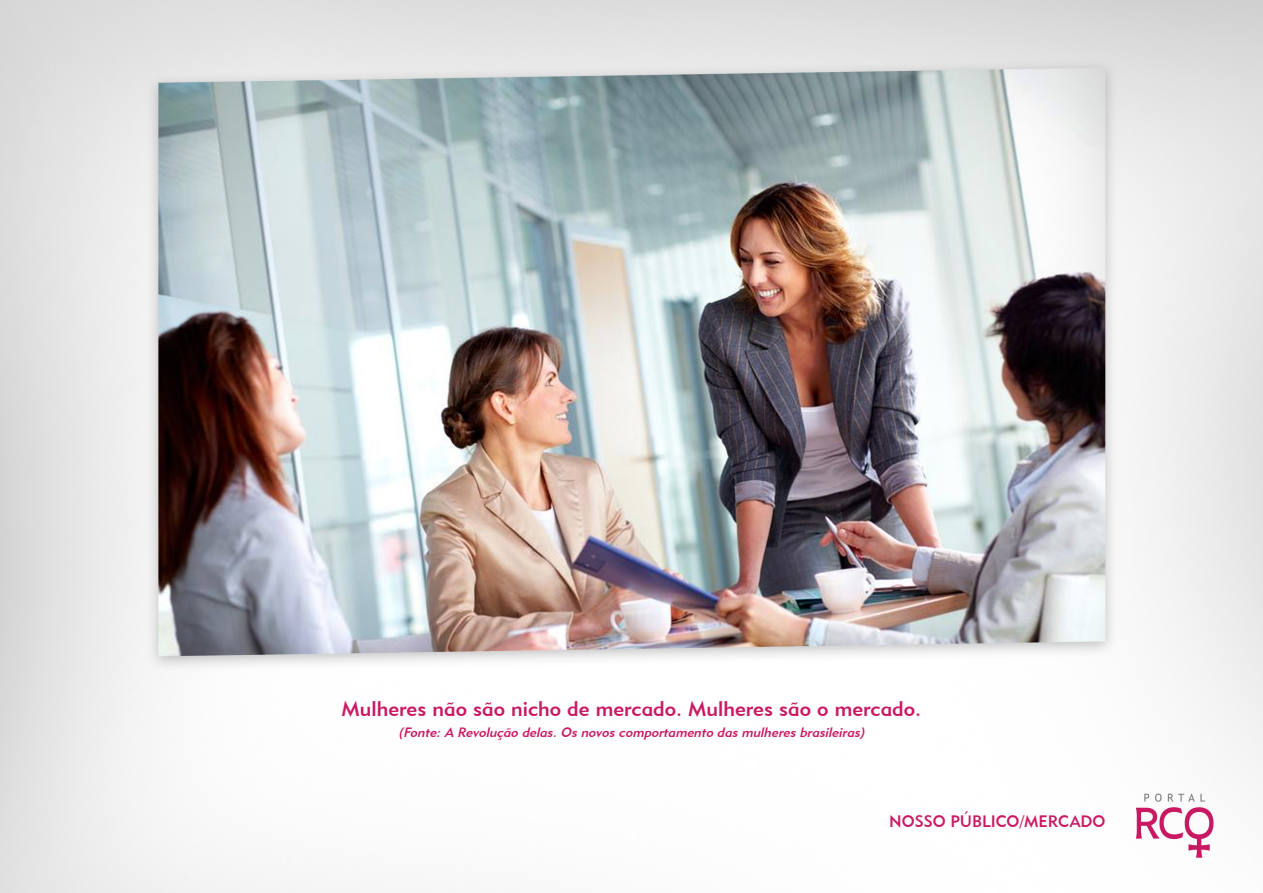
<style>
.page{position:relative;width:1263px;height:893px;background:#fff}
.page>*{position:absolute;margin:0;border:0;box-sizing:border-box;transform-origin:0 0}
.t1{font:21px "Geometric 415 BT Medium A";color:#c91963}
.t2{font:16.5px "Geometric 415 BT Medium A";color:#c91963}
.t3{font:italic 13.5px "Geometric 415 BT Medium A";color:#c91963}
</style>
<div class="page">
<img style="left:0;top:0;width:1263px;height:893px">
<p class="t1" style="left:342px;top:696px;width:581px">Mulheres não são nicho de mercado. Mulheres são o mercado.</p>
<p class="t3" style="left:398px;top:724px;width:471px">(Fonte:A Revolução delas.Osnovoscomportamento dasmulheresbrasileiras)</p>
<p class="t2" style="left:889px;top:811px;width:218px">NOSSO PÚBLICO/MERCADO</p>
</div>
